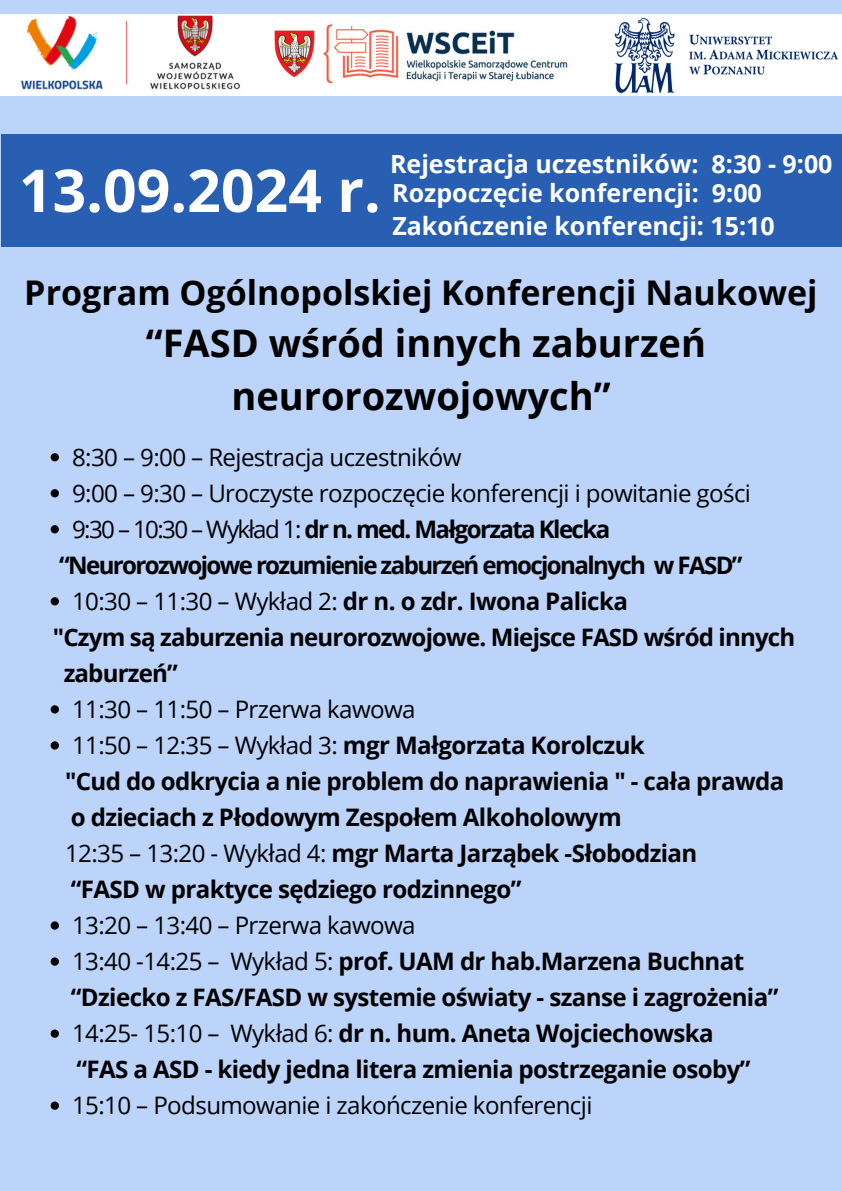
<style>
.page{position:relative;width:842px;height:1191px;background:#fff}
.page>*{position:absolute;margin:0;border:0;box-sizing:border-box;transform-origin:0 0}
.t1{font:700 59px "Open Sans";color:#fff}
.t2{font:700 38px/52.5px "Open Sans";color:#000;text-align:center}
.t3{font:700 34px "Open Sans";color:#000}
.t4{font:700 25px "Open Sans";color:#fff}
.t5{font:700 24.1px/36px "Open Sans";letter-spacing:-.025em;color:#000}
.t6{font:24.1px "Open Sans";letter-spacing:-.025em;color:#000}
.t7{font:700 24.1px "Open Sans";letter-spacing:-.065em;color:#000}
.s1{font-weight:400}
</style>
<div class="page">
<div style="left:0;top:0;width:842px;height:1190px;background:#bcd3fa"></div>
<div style="left:1px;top:135px;width:841px;height:112px;background:#285fb2"></div>
<svg style="left:51px;top:453px;width:8px;height:8px"></svg>
<svg style="left:51px;top:489px;width:8px;height:8px"></svg>
<svg style="left:51px;top:525px;width:8px;height:8px"></svg>
<svg style="left:51px;top:597px;width:8px;height:8px"></svg>
<svg style="left:51px;top:705px;width:8px;height:8px"></svg>
<svg style="left:51px;top:741px;width:8px;height:8px"></svg>
<svg style="left:51px;top:921px;width:8px;height:8px"></svg>
<svg style="left:51px;top:957px;width:8px;height:8px"></svg>
<svg style="left:51px;top:1029px;width:8px;height:8px"></svg>
<svg style="left:51px;top:1101px;width:8px;height:8px"></svg>
<img style="left:0;top:15px;width:247px;height:81px">
<img style="left:247px;top:14px;width:362px;height:82px">
<img style="left:600px;top:15px;width:242px;height:81px">
<p class="t1" style="left:19px;top:149px;width:363px">13.09.2024 r.</p>
<p class="t4" style="left:390px;top:146px;width:444px">Rejestracja uczestników: 8:30 - 9:00</p>
<h3 class="t4" style="left:392px;top:208px;width:384px">Zakończenie konferencji: 15:10</h3>
<p class="t4" style="left:392px;top:175px;width:371px">Rozpoczęcie konferencji: 9:00</p>
<p class="t3" style="left:24px;top:269px;width:795px">Program Ogólnopolskiej Konferencji Naukowej</p>
<p class="t2" style="left:146px;top:316px;width:562px">“FASD wśród innych zaburzeń neurorozwojowych”</p>
<p class="t6" style="left:72px;top:440px;width:391px">8:30 – 9:00 – Rejestracja uczestników</p>
<h3 class="t6" style="left:72px;top:476px;width:680px">9:00 – 9:30 – Uroczyste rozpoczęcie konferencji i powitanie gości</h3>
<h3 class="t7" style="left:72px;top:512px;width:540px"><span class="s1">9:30 – 10:30 – Wykład 1:</span> dr n. med. Małgorzata Klecka</h3>
<h3 class="t7" style="left:59px;top:548px;width:685px">“Neurorozwojowe rozumienie zaburzeń emocjonalnych w FASD”</h3>
<h1 class="t5" style="left:72px;top:582px;width:557px"><span class="s1">10:30 – 11:30 – Wykład 2:</span> dr n. o zdr. Iwona Palicka</h1>
<h2 class="t5" style="left:64px;top:618px;width:733px;text-indent:-11px">"Czym są zaburzenia neurorozwojowe. Miejsce FASD wśród innych zaburzeń”</h2>
<p class="t6" style="left:72px;top:692px;width:345px">11:30 – 11:50 – Przerwa kawowa</p>
<p class="t5" style="left:72px;top:726px;width:574px"><span class="s1">11:50 – 12:35 – Wykład 3:</span> mgr Małgorzata Korolczuk</p>
<p class="t5" style="left:65px;top:762px;width:721px">"Cud do odkrycia a nie problem do naprawienia " - cała prawda</p>
<h3 class="t5" style="left:71px;top:798px;width:552px">o dzieciach z Płodowym Zespołem Alkoholowym</h3>
<p class="t5" style="left:65px;top:834px;width:634px"><span class="s1">12:35 – 13:20 - Wykład 4:</span> mgr Marta Jarząbek -Słobodzian</p>
<h3 class="t5" style="left:71px;top:870px;width:452px">“FASD w praktyce sędziego rodzinnego”</h3>
<p class="t6" style="left:72px;top:908px;width:345px">13:20 – 13:40 – Przerwa kawowa</p>
<p class="t5" style="left:72px;top:942px;width:674px"><span class="s1">13:40 -14:25 – Wykład 5:</span> prof. UAM dr hab.Marzena Buchnat</p>
<p class="t5" style="left:71px;top:978px;width:709px">“Dziecko z FAS/FASD w systemie oświaty - szanse i zagrożenia”</p>
<p class="t5" style="left:72px;top:1014px;width:643px"><span class="s1">14:25- 15:10 – Wykład 6:</span> dr n. hum. Aneta Wojciechowska</p>
<p class="t5" style="left:76px;top:1050px;width:676px">“FAS a ASD - kiedy jedna litera zmienia postrzeganie osoby”</p>
<p class="t6" style="left:72px;top:1088px;width:522px">15:10 – Podsumowanie i zakończenie konferencji</p>
</div>
